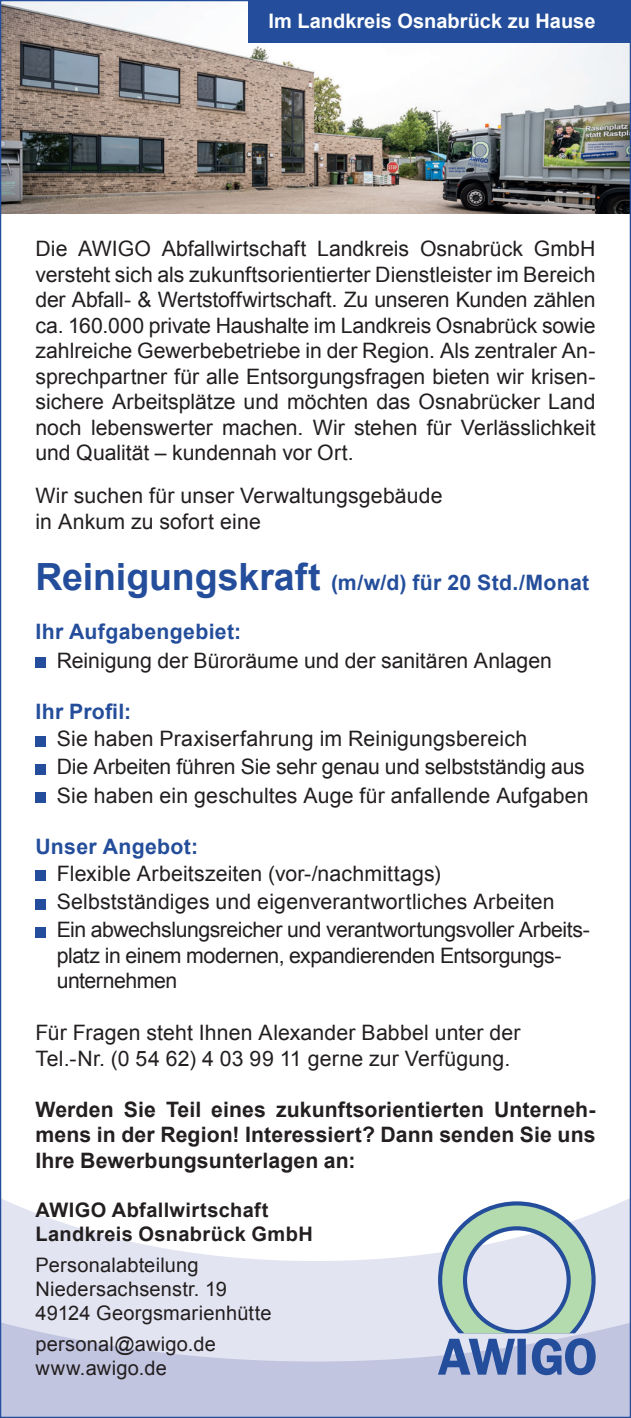
<style>
.page{position:relative;width:631px;height:1418px;background:#fff}
.page>*{position:absolute;margin:0;border:0;box-sizing:border-box;transform-origin:0 0}
.t1{font:21.25px/25.5px "Arial";letter-spacing:.005em;color:#231f20}
.t2{font:700 21.25px/25.5px "Arial";letter-spacing:.005em;color:#231f20;text-align:justify}
.t3{font:700 21.25px "Arial";letter-spacing:.015em;color:#244e9b}
.t4{font:21.25px/25.5px "Arial";letter-spacing:-.02em;color:#231f20}
.t5{font:20px/24px "Arial";letter-spacing:.01em;color:#231f20}
.t6{font:700 20px/24px "Arial";letter-spacing:.02em;color:#231f20}
.t7{font:700 20px "Arial";color:#fff}
.s1{font-size:37.5px}
</style>
<div class="page">
<img style="left:2px;top:2px;width:627px;height:211px">
<div style="left:248px;top:0;width:383px;height:43px;background:#244e9b"></div>
<div style="left:35px;top:657px;width:11px;height:11px;background:#244e9b"></div>
<div style="left:35px;top:735px;width:11px;height:11px;background:#244e9b"></div>
<div style="left:35px;top:764px;width:11px;height:10px;background:#244e9b"></div>
<div style="left:35px;top:792px;width:11px;height:11px;background:#244e9b"></div>
<div style="left:35px;top:870px;width:11px;height:11px;background:#244e9b"></div>
<div style="left:35px;top:899px;width:11px;height:10px;background:#244e9b"></div>
<div style="left:35px;top:927px;width:11px;height:11px;background:#244e9b"></div>
<div style="left:0;top:1281px;width:631px;height:136px;background:#c2c5e0"></div>
<svg style="left:2px;top:1199px;width:627px;height:162px;fill:#e2e4f1"></svg>
<svg style="left:438px;top:1201px;width:157px;height:174px"></svg>
<p class="t7" style="left:268px;top:7px;width:328px">Im Landkreis Osnabrück zu Hause</p>
<p class="t1" style="left:35px;top:236px;width:561px;text-align:justify">Die AWIGO Abfallwirtschaft Landkreis Osnabrück GmbH versteht sich als zukunftsorientierter Dienstleister im Bereich der Abfall- &amp; Wertstoffwirtschaft. Zu unseren Kunden zählen ca. 160.000 private Haushalte im Landkreis Osnabrück sowie zahlreiche Gewerbebetriebe in der Region. Als zentraler An&shy;sprechpartner für alle Entsorgungsfragen bieten wir krisen&shy;sichere Arbeitsplätze und möchten das Osnabrücker Land noch lebenswerter machen. Wir stehen für Verlässlichkeit und Qualität – kundennah vor Ort.</p>
<p class="t1" style="left:35px;top:483px;width:409px">Wir suchen für unser Verwaltungsgebäude in Ankum zu sofort eine</p>
<p class="t3" style="left:35px;top:568px;width:555px"><span class="s1">Reinigungskraft</span> (m/w/d) für 20 Std./Monat</p>
<p class="t3" style="left:35px;top:617px;width:207px">Ihr Aufgabengebiet:</p>
<p class="t1" style="left:57px;top:647px;width:497px">Reinigung der Büroräume und der sanitären Anlagen</p>
<p class="t3" style="left:35px;top:697px;width:97px">Ihr Profil:</p>
<p class="t1" style="left:57px;top:724px;width:533px;line-height:28.2px">Sie haben Praxiserfahrung im Reinigungsbereich<br>Die Arbeiten führen Sie sehr genau und selbstständig aus<br>Sie haben ein geschultes Auge für anfallende Aufgaben</p>
<p class="t3" style="left:35px;top:832px;width:164px">Unser Angebot:</p>
<p class="t1" style="left:57px;top:859px;width:535px;line-height:28.2px">Flexible Arbeitszeiten (vor-/nachmittags)<br>Selbstständiges und eigenverantwortliches Arbeiten<br>Ein abwechslungsreicher und verantwortungsvoller Arbeits-</p>
<p class="t4" style="left:57px;top:943px;width:506px">platz in einem modernen, expandierenden Entsorgungs&shy;unternehmen</p>
<p class="t1" style="left:35px;top:1020px;width:486px">Für Fragen steht Ihnen Alexander Babbel unter der<br>Tel.-Nr. (0 54 62) 4 03 99 11 gerne zur Verfügung.</p>
<p class="t2" style="left:35px;top:1097px;width:561px">Werden Sie Teil eines zukunftsorientierten Unterneh&shy;mens in der Region! Interessiert? Dann senden Sie uns Ihre Bewerbungsunterlagen an:</p>
<p class="t6" style="left:35px;top:1198px;width:279px">AWIGO Abfallwirtschaft<br>Landkreis Osnabrück GmbH</p>
<p class="t5" style="left:35px;top:1253px;width:238px">Personalabteilung<br>Niedersachsenstr. 19<br>49124 Georgsmarienhütte</p>
<p class="t5" style="left:35px;top:1332px;width:182px">personal@awigo.de www.awigo.de</p>
</div>
